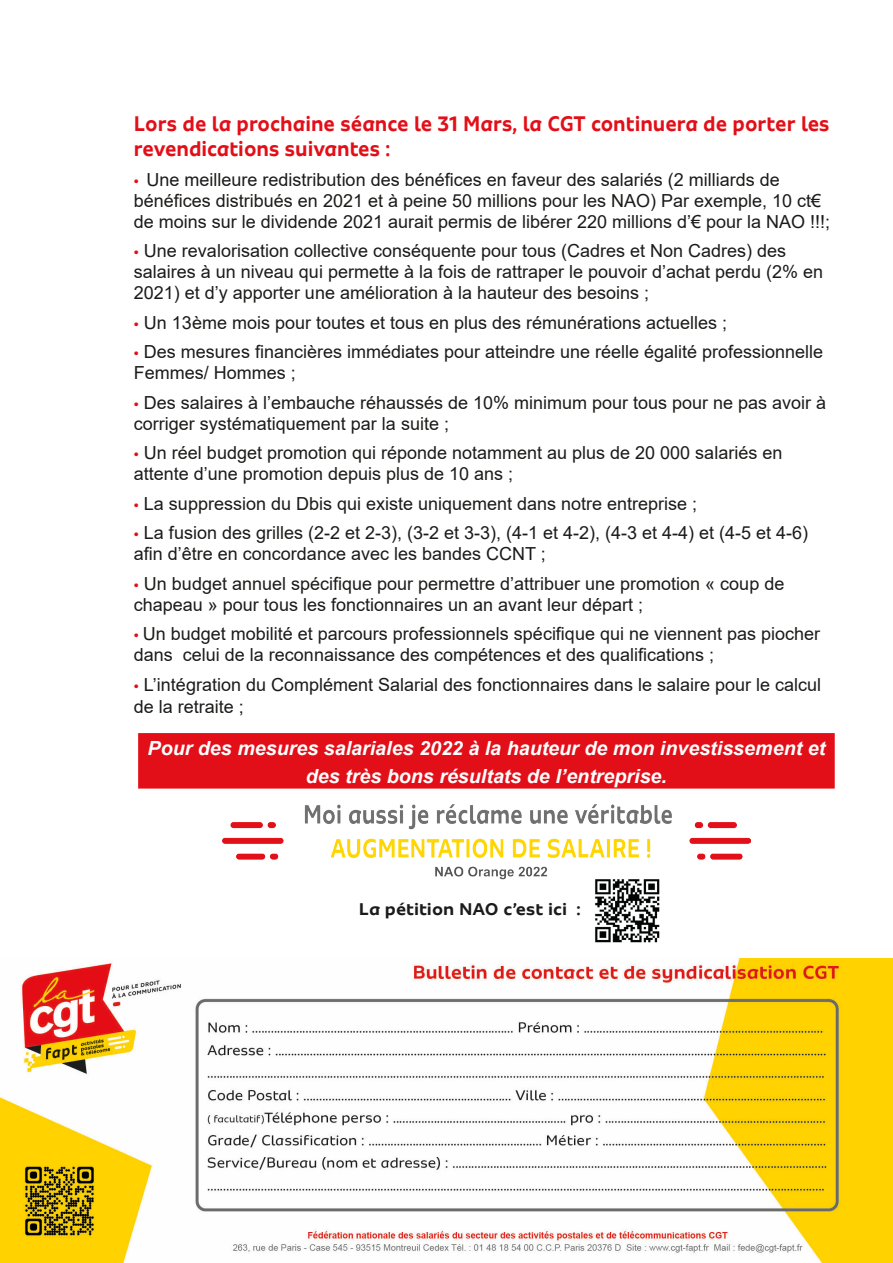
<style>
.page{position:relative;width:893px;height:1263px;background:#fff}
.page>*{position:absolute;margin:0;border:0;box-sizing:border-box;transform-origin:0 0}
.t1{font:700 22.5px/25.5px "Sua";color:#e30f18;scale:.9 1}
.t2{font:italic 700 19.5px/28.5px "Arial";color:#fff;text-align:center}
.t3{font:18px/21px "Arial";color:#1c1b1a}
.t4{font:700 18px "Sua";color:#1c1b1a}
.s1{font-family:"Myriad Pro";color:#e30f18}
</style>
<div class="page">
<img style="left:0;top:959px;width:893px;height:304px">
<div style="left:138px;top:733px;width:697px;height:55px;background:#e30f18"></div>
<img style="left:595px;top:884px;width:65px;height:59px">
<img style="left:222px;top:804px;width:529px;height:80px">
<p class="t1" style="left:134px;top:110px;width:775px">Lors de la prochaine séance le 31 Mars, la CGT continuera de porter les revendications suivantes :</p>
<p class="t3" style="left:134px;top:169px;width:698px"><span class="s1">•</span> Une meilleure redistribution des bénéfices en faveur des salariés (2 milliards de bénéfices distribués en 2021 et à peine 50 millions pour les NAO) Par exemple, 10 ct€ de moins sur le dividende 2021 aurait permis de libérer 220 millions d’€ pour la NAO !!!;</p>
<p class="t3" style="left:134px;top:240px;width:691px"><span class="s1">•</span> Une revalorisation collective conséquente pour tous (Cadres et Non Cadres) des salaires à un niveau qui permette à la fois de rattraper le pouvoir d’achat perdu (2% en<br>2021) et d’y apporter une amélioration à la hauteur des besoins ;</p>
<p class="t3" style="left:134px;top:312px;width:595px"><span class="s1">•</span> Un 13ème mois pour toutes et tous en plus des rémunérations actuelles ;</p>
<p class="t3" style="left:134px;top:341px;width:691px"><span class="s1">•</span> Des mesures financières immédiates pour atteindre une réelle égalité professionnelle<br>Femmes/ Hommes ;</p>
<p class="t3" style="left:134px;top:392px;width:694px"><span class="s1">•</span> Des salaires à l’embauche réhaussés de 10% minimum pour tous pour ne pas avoir à corriger systématiquement par la suite ;</p>
<p class="t3" style="left:134px;top:442px;width:650px"><span class="s1">•</span> Un réel budget promotion qui réponde notamment au plus de 20 000 salariés en attente d’une promotion depuis plus de 10 ans ;</p>
<p class="t3" style="left:134px;top:493px;width:565px"><span class="s1">•</span> La suppression du Dbis qui existe uniquement dans notre entreprise ;</p>
<p class="t3" style="left:134px;top:522px;width:676px"><span class="s1">•</span> La fusion des grilles (2-2 et 2-3), (3-2 et 3-3), (4-1 et 4-2), (4-3 et 4-4) et (4-5 et 4-6) afin d’être en concordance avec les bandes CCNT ;</p>
<p class="t3" style="left:134px;top:573px;width:652px"><span class="s1">•</span> Un budget annuel spécifique pour permettre d’attribuer une promotion « coup de chapeau » pour tous les fonctionnaires un an avant leur départ ;</p>
<p class="t3" style="left:134px;top:623px;width:688px"><span class="s1">•</span> Un budget mobilité et parcours professionnels spécifique qui ne viennent pas piocher dans celui de la reconnaissance des compétences et des qualifications ;</p>
<p class="t3" style="left:134px;top:673px;width:689px;line-height:22.5px"><span class="s1">•</span> L’intégration du Complément Salarial des fonctionnaires dans le salaire pour le calcul de la retraite ;</p>
<p class="t2" style="left:148px;top:734px;width:679px">Pour des mesures salariales 2022 à la hauteur de mon investissement et des très bons résultats de l’entreprise.</p>
<p class="t4" style="left:359px;top:898px;width:223px">La pétition NAO c’est ici :</p>
</div>
